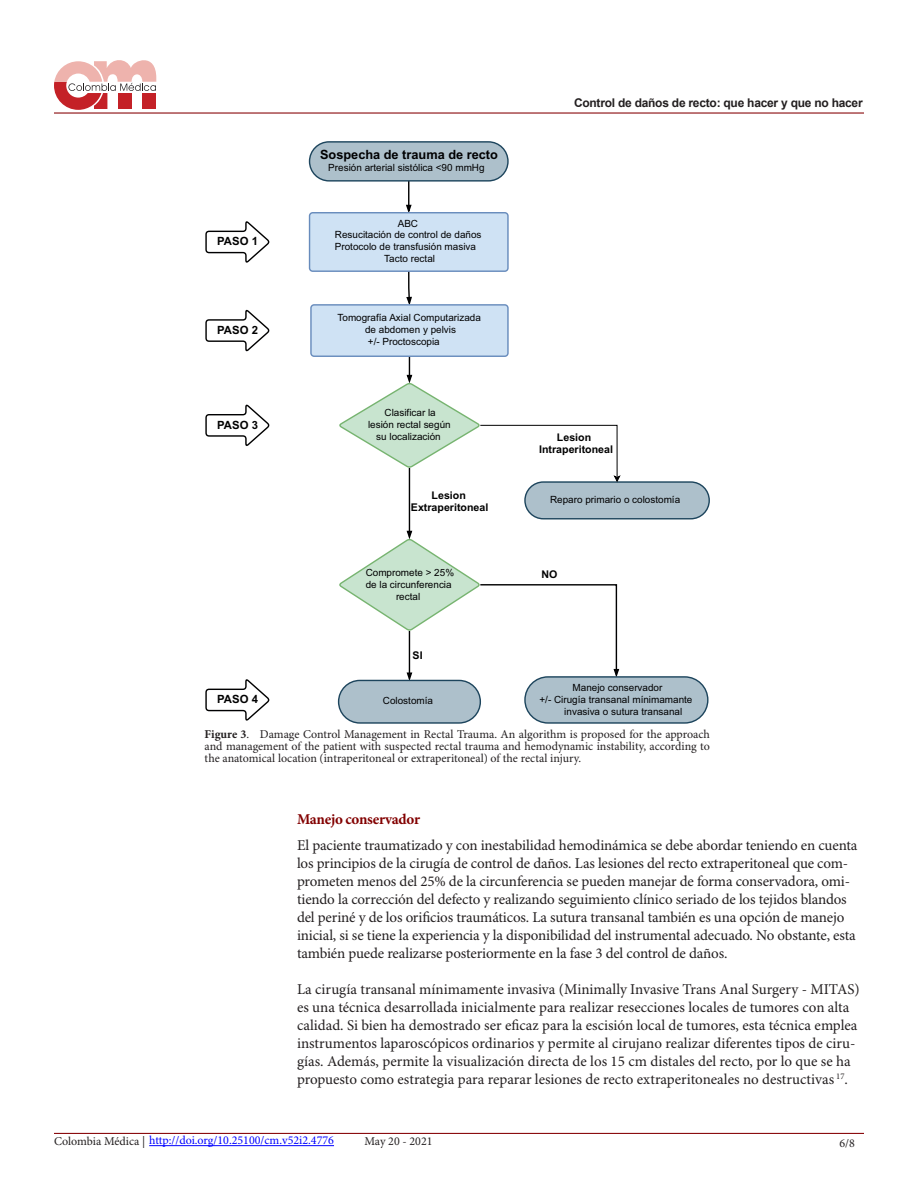
<style>
.page{position:relative;width:918px;height:1188px;background:#fff}
.page>*{position:absolute;margin:0;border:0;box-sizing:border-box;transform-origin:0 0}
.t1{font:15px/18px "Minion Pro";letter-spacing:-.01em;color:#231f20}
.t2{font:700 15px "Minion Pro";letter-spacing:-.02em;color:#820000}
.t3{font:700 12.75px "Arial";color:#000001}
.t4{font:12px/12px "Minion Pro";color:#231f20;text-align:justify}
.t5{font:12px "Minion Pro";color:#00f}
.t6{font:700 12px "Arial";letter-spacing:-.02em;color:#231f20}
.t7{font:700 11.4px "Arial";color:#000001}
.t8{font:700 10.65px/12.8px "Arial";color:#000001;text-align:center}
.t9{font:9.9px/11.9px "Arial";color:#000001;text-align:center}
.s1{font-weight:700}
.s2{color:#231f20}
</style>
<div class="page">
<hr style="left:54px;top:112px;width:810px;height:2px;background:#8b0d10">
<hr style="left:54px;top:1133px;width:810px;height:1px;background:#8b0d10">
<svg style="left:54px;top:60px;width:102px;height:50px"></svg>
<hr style="left:149px;top:1145px;width:185px;height:1px;background:#00f">
<svg style="left:406px;top:182px;width:6px;height:30px"></svg>
<div style="left:310px;top:142px;width:198px;height:39px;background:#adc0cb;border-radius:19px"></div>
<div style="left:309px;top:141px;width:200px;height:41px;border:1px solid #1d455d;border-radius:19px"></div>
<svg style="left:406px;top:272px;width:6px;height:32px"></svg>
<div style="left:310px;top:213px;width:198px;height:58px;background:#cfe2f4;border-radius:3px"></div>
<div style="left:309px;top:212px;width:200px;height:60px;border:1px solid #678bbc;border-radius:3px"></div>
<svg style="left:205px;top:221px;width:65px;height:42px"></svg>
<svg style="left:205px;top:310px;width:65px;height:42px"></svg>
<svg style="left:205px;top:405px;width:65px;height:41px"></svg>
<svg style="left:205px;top:679px;width:65px;height:42px"></svg>
<div style="left:311px;top:305px;width:197px;height:51px;background:#cfe2f4;border-radius:3px"></div>
<div style="left:310px;top:304px;width:199px;height:53px;border:1px solid #678bbc;border-radius:3px"></div>
<div style="left:525px;top:677px;width:183px;height:46px;background:#adc0cb;border-radius:23px"></div>
<div style="left:524px;top:676px;width:185px;height:48px;border:1px solid #1d455d;border-radius:23px"></div>
<div style="left:525px;top:482px;width:184px;height:37px;background:#adc0cb;border-radius:18px"></div>
<div style="left:524px;top:481px;width:186px;height:38px;border:1px solid #1d455d;border-radius:18px"></div>
<div style="left:339px;top:680px;width:141px;height:43px;background:#adc0cb;border-radius:21px"></div>
<div style="left:338px;top:680px;width:143px;height:44px;border:1px solid #1d455d;border-radius:21px"></div>
<hr style="left:409px;top:468px;width:1px;height:63px;background:#000001">
<svg style="left:339px;top:530px;width:281px;height:151px"></svg>
<svg style="left:338px;top:356px;width:283px;height:126px"></svg>
<p class="t7" style="left:217px;top:233px;width:42px">PASO 1</p>
<p class="t7" style="left:217px;top:322px;width:42px">PASO 2</p>
<p class="t7" style="left:217px;top:416px;width:42px">PASO 3</p>
<p class="t7" style="left:217px;top:691px;width:42px">PASO 4</p>
<p class="t3" style="left:320px;top:146px;width:179px">Sospecha de trauma de recto</p>
<p class="t9" style="left:328px;top:162px;width:158px">Presión arterial sistólica &lt;90 mmHg</p>
<p class="t9" style="left:335px;top:217px;width:148px">ABC<br>Resucitación de control de daños<br>Protocolo de transfusión masiva<br>Tacto rectal</p>
<p class="t9" style="left:365px;top:311px;width:117px;text-align:left;text-indent:-28px">Tomografía Axial Computarizada de abdomen y pelvis<br>+/- Proctoscopia</p>
<p class="t9" style="left:368px;top:407px;width:84px">Clasificar la<br>lesión rectal según su localización</p>
<p class="t8" style="left:411px;top:489px;width:79px">Lesion<br>Extraperitoneal</p>
<p class="t6" style="left:574px;top:94px;width:290px">Control de daños de recto: que hacer y que no hacer</p>
<p class="t8" style="left:539px;top:431px;width:75px">Lesion<br>Intraperitoneal</p>
<p class="t9" style="left:550px;top:493px;width:132px">Reparo primario o colostomía</p>
<p class="t9" style="left:366px;top:566px;width:90px">Compromete &gt; 25%</p>
<p class="t8" style="left:541px;top:568px;width:17px">NO</p>
<p class="t9" style="left:366px;top:578px;width:88px">de la circunferencia rectal</p>
<p class="t8" style="left:413px;top:649px;width:12px">SI</p>
<p class="t9" style="left:383px;top:695px;width:52px">Colostomía</p>
<p class="t9" style="left:573px;top:681px;width:91px">Manejo conservador</p>
<p class="t9" style="left:540px;top:693px;width:155px">+/- Cirugía transanal mínimamante</p>
<p class="t9" style="left:564px;top:705px;width:120px">invasiva o sutura transanal</p>
<p class="t4" style="left:205px;top:728px;width:507px"><span class="s1">Figure 3</span>. Damage Control Management in Rectal Trauma. An algorithm is proposed for the approach and management of the patient with suspected rectal trauma and hemodynamic instability, according to the anatomical location (intraperitoneal or extraperitoneal) of the rectal injury.</p>
<p class="t2" style="left:297px;top:808px;width:125px">Manejo conservador</p>
<p class="t1" style="left:297px;top:837px;width:562px">El paciente traumatizado y con inestabilidad hemodinámica se debe abordar teniendo en cuenta los principios de la cirugía de control de daños. Las lesiones del recto extraperitoneal que com&shy;prometen menos del 25% de la circunferencia se pueden manejar de forma conservadora, omi&shy;tiendo la corrección del defecto y realizando seguimiento clínico seriado de los tejidos blandos del periné y de los orificios traumáticos. La sutura transanal también es una opción de manejo inicial, si se tiene la experiencia y la disponibilidad del instrumental adecuado. No obstante, esta también puede realizarse posteriormente en la fase 3 del control de daños.</p>
<p class="t1" style="left:297px;top:981px;width:564px">La cirugía transanal mínimamente invasiva (Minimally Invasive Trans Anal Surgery - MITAS) es una técnica desarrollada inicialmente para realizar resecciones locales de tumores con alta calidad. Si bien ha demostrado ser eficaz para la escisión local de tumores, esta técnica emplea instrumentos laparoscópicos ordinarios y permite al cirujano realizar diferentes tipos de ciru&shy;gías. Además, permite la visualización directa de los 15 cm distales del recto, por lo que se ha propuesto como estrategia para reparar lesiones de recto extraperitoneales no destructivas <sup>17</sup>.</p>
<p class="t5" style="left:54px;top:1133px;width:282px"><span class="s2">Colombia Médica |</span> http://doi.org/10.25100/cm.v52i2.4776</p>
<p class="t4" style="left:364px;top:1135px;width:70px">May 20 - 2021</p>
<p class="t4" style="left:840px;top:1138px;width:17px">6/8</p>
</div>
